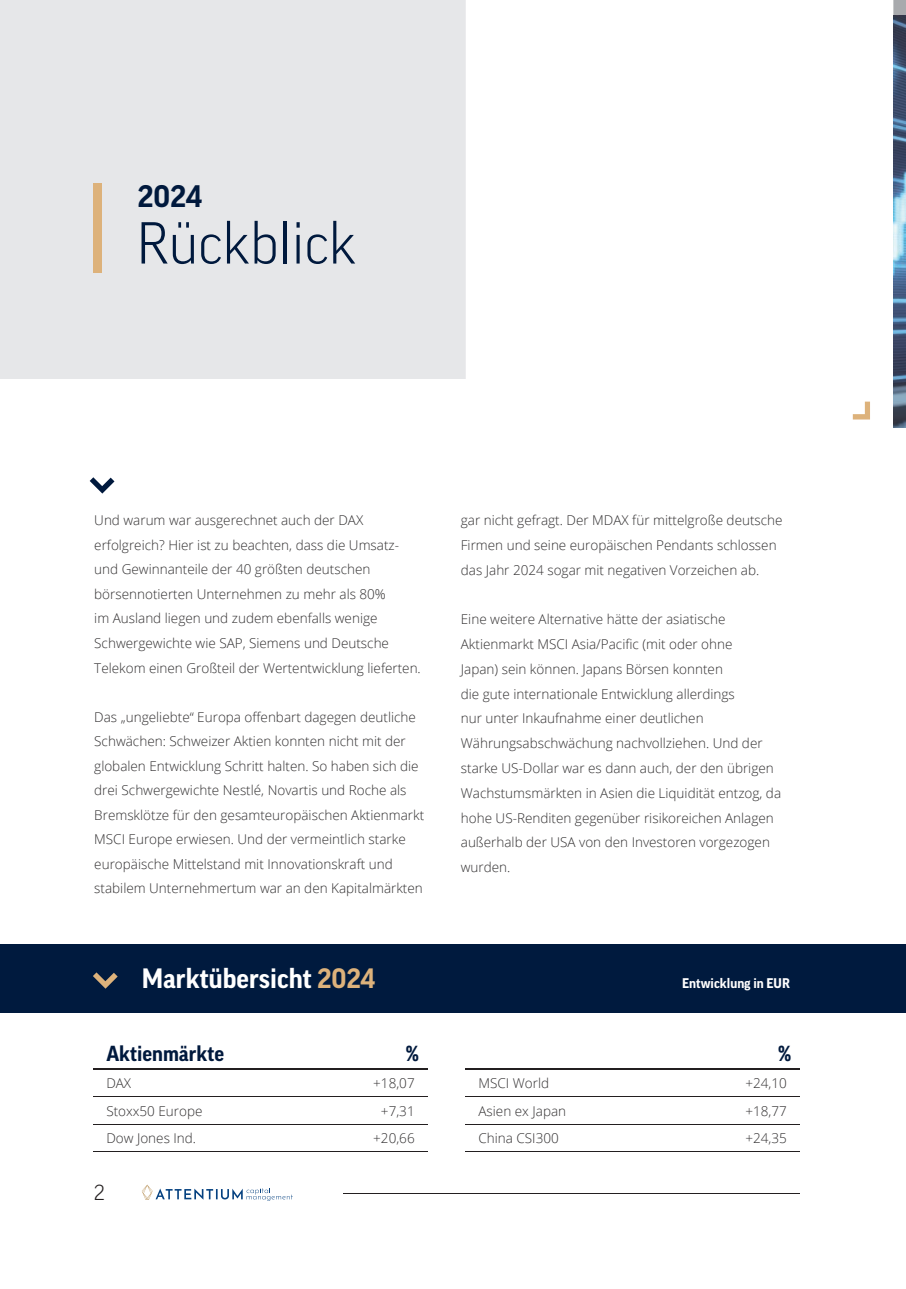
<style>
.page{position:relative;width:906px;height:1289px;background:#fff}
.page>*{position:absolute;margin:0;border:0;box-sizing:border-box;transform-origin:0 0}
.t1{font:300 57px "Good Pro";color:#00193d}
.t2{font:700 30px "Good Pro";color:#00193d}
.t3{font:700 27px "Good Pro";color:#fff}
.t4{font:700 21px "Good Pro";color:#00193d}
.t5{font:300 21px "Good Pro";color:#231f20}
.t6{font:300 13.5px/24.6px "Open Sans";color:#312f30}
.t7{font:700 13.5px "Good Pro";color:#fff}
.s1{color:#ddb27b}
</style>
<div class="page">
<div style="left:0;top:0;width:466px;height:378px;background:#e6e7e9"></div>
<svg style="left:853px;top:401px;width:17px;height:18px"></svg>
<div style="left:94px;top:183px;width:8px;height:89px;background:#ddb27b"></div>
<svg style="left:90px;top:477px;width:24px;height:16px"></svg>
<svg style="left:893px;top:0;width:13px;height:15px"></svg>
<img style="left:893px;top:15px;width:13px;height:412px">
<div style="left:0;top:944px;width:906px;height:68px;background:#001a3e"></div>
<svg style="left:93px;top:972px;width:25px;height:16px"></svg>
<hr style="left:94px;top:1150px;width:248px;height:1px;background:#231f20">
<hr style="left:342px;top:1150px;width:85px;height:1px;background:#231f20">
<hr style="left:94px;top:1068px;width:248px;height:2px;background:#231f20">
<hr style="left:342px;top:1068px;width:85px;height:2px;background:#231f20">
<hr style="left:94px;top:1096px;width:248px;height:1px;background:#231f20">
<hr style="left:342px;top:1096px;width:85px;height:1px;background:#231f20">
<hr style="left:94px;top:1123px;width:248px;height:1px;background:#231f20">
<hr style="left:342px;top:1123px;width:85px;height:1px;background:#231f20">
<hr style="left:466px;top:1096px;width:248px;height:1px;background:#231f20">
<hr style="left:714px;top:1096px;width:85px;height:1px;background:#231f20">
<hr style="left:466px;top:1123px;width:248px;height:1px;background:#231f20">
<hr style="left:714px;top:1123px;width:85px;height:1px;background:#231f20">
<hr style="left:466px;top:1150px;width:248px;height:1px;background:#231f20">
<hr style="left:714px;top:1150px;width:85px;height:1px;background:#231f20">
<hr style="left:466px;top:1068px;width:248px;height:2px;background:#231f20">
<hr style="left:714px;top:1068px;width:85px;height:2px;background:#231f20">
<hr style="left:344px;top:1193px;width:456px;height:1px;background:#231f20">
<svg style="left:142px;top:1184px;width:151px;height:16px"></svg>
<h2 class="t2" style="left:137px;top:180px;width:66px">2024</h2>
<h1 class="t1" style="left:136px;top:210px;width:221px">Rückblick</h1>
<p class="t6" style="left:94px;top:507px;width:328px">Und warum war ausgerechnet auch der DAX erfolgreich? Hier ist zu beachten, dass die Umsatz&shy;und Gewinnanteile der 40 größten deutschen börsennotierten Unternehmen zu mehr als 80%<br>im Ausland liegen und zudem ebenfalls wenige Schwergewichte wie SAP, Siemens und Deutsche Telekom einen Großteil der Wertentwicklung lieferten.</p>
<p class="t6" style="left:94px;top:704px;width:331px">Das „ungeliebte“ Europa offenbart dagegen deutliche Schwächen: Schweizer Aktien konnten nicht mit der globalen Entwicklung Schritt halten. So haben sich die drei Schwergewichte Nestlé, Novartis und Roche als Bremsklötze für den gesamteuropäischen Aktienmarkt MSCI Europe erwiesen. Und der vermeintlich starke europäische Mittelstand mit Innovationskraft und stabilem Unternehmertum war an den Kapitalmärkten</p>
<p class="t6" style="left:461px;top:507px;width:323px">gar nicht gefragt. Der MDAX für mittelgroße deutsche<br>Firmen und seine europäischen Pendants schlossen das Jahr 2024 sogar mit negativen Vorzeichen ab.</p>
<p class="t6" style="left:461px;top:606px;width:322px">Eine weitere Alternative hätte der asiatische Aktienmarkt MSCI Asia/Pacific (mit oder ohne<br>Japan) sein können. Japans Börsen konnten<br>die gute internationale Entwicklung allerdings<br>nur unter Inkaufnahme einer deutlichen Währungsabschwächung nachvollziehen. Und der starke US-Dollar war es dann auch, der den übrigen Wachstumsmärkten in Asien die Liquidität entzog, da hohe US-Renditen gegenüber risikoreichen Anlagen außerhalb der USA von den Investoren vorgezogen wurden.</p>
<h3 class="t3" style="left:142px;top:962px;width:235px">Marktübersicht <span class="s1">2024</span></h3>
<p class="t7" style="left:682px;top:975px;width:109px">Entwicklung in EUR</p>
<h3 class="t4" style="left:106px;top:1041px;width:119px">Aktienmärkte</h3>
<h3 class="t4" style="left:406px;top:1041px;width:15px">%</h3>
<p class="t6" style="left:106px;top:1070px;width:26px">DAX</p>
<p class="t6" style="left:373px;top:1070px;width:43px">+18,07</p>
<p class="t6" style="left:106px;top:1097px;width:98px">Stoxx50 Europe</p>
<p class="t6" style="left:381px;top:1097px;width:35px">+7,31</p>
<p class="t6" style="left:106px;top:1125px;width:91px">Dow Jones Ind.</p>
<p class="t6" style="left:373px;top:1125px;width:43px">+20,66</p>
<h3 class="t5" style="left:94px;top:1180px;width:13px">2</h3>
<h3 class="t4" style="left:778px;top:1041px;width:15px">%</h3>
<p class="t6" style="left:478px;top:1070px;width:72px">MSCI World</p>
<p class="t6" style="left:745px;top:1070px;width:43px">+24,10</p>
<p class="t6" style="left:478px;top:1097px;width:89px">Asien ex Japan</p>
<p class="t6" style="left:745px;top:1097px;width:43px">+18,77</p>
<p class="t6" style="left:478px;top:1125px;width:82px">China CSI300</p>
<p class="t6" style="left:745px;top:1125px;width:43px">+24,35</p>
</div>
